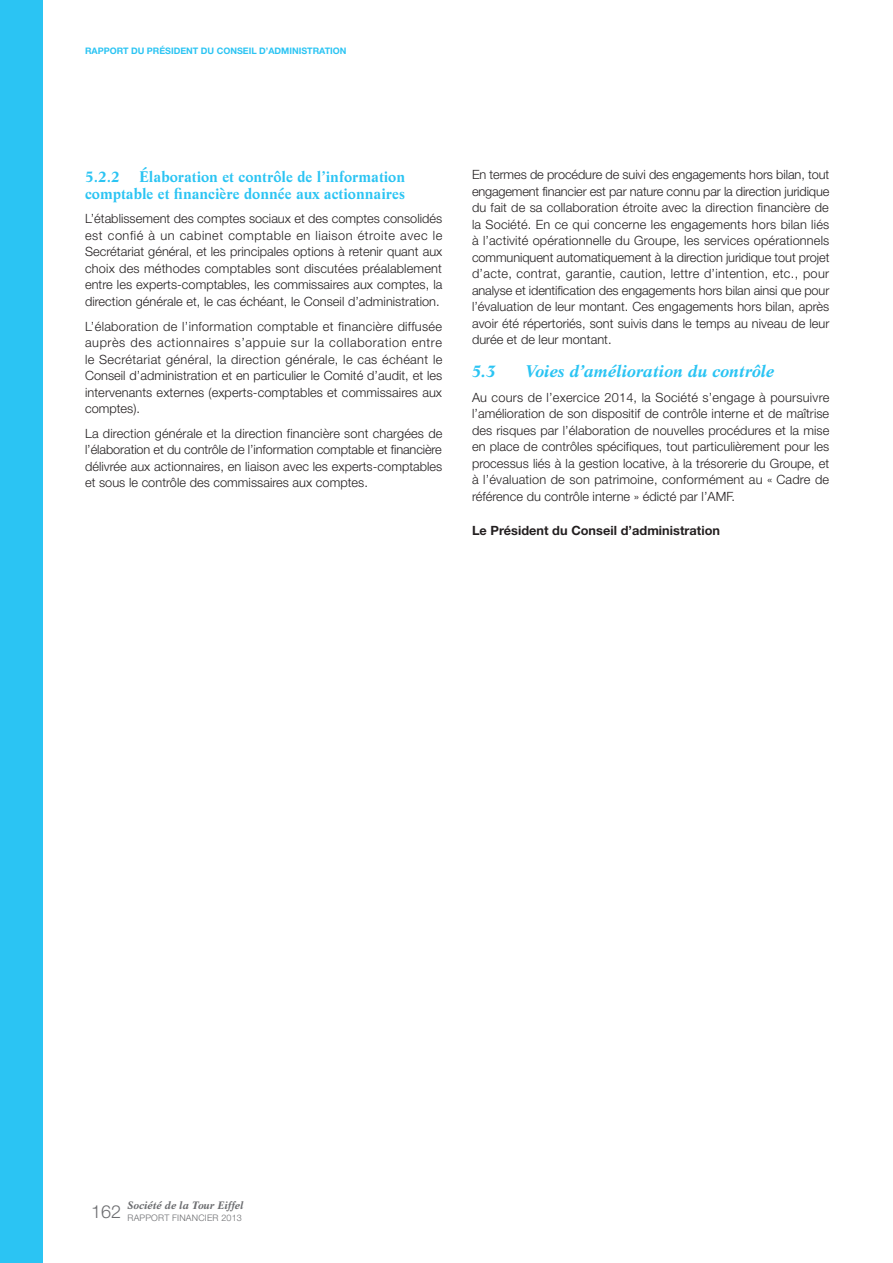
<style>
.page{position:relative;width:893px;height:1263px;background:#fff}
.page>*{position:absolute;margin:0;border:0;box-sizing:border-box;transform-origin:0 0}
.Titre_3{font:italic 700 16.5px "Life BT";color:#2bc4f3}
.Titre_4{font:700 15px/16.5px "Life BT";color:#2bc4f3;text-align:right}
.t1{font:300 12.75px/16.5px "Helvetica Neue LT Std";letter-spacing:.005em;color:#231f20;text-align:justify}
.PBold{font:700 12.75px "Helvetica Neue LT Std";letter-spacing:.005em;color:#231f20}
.t2{font:italic 700 10.5px "Life BT";color:#6c6d70}
.t3{font:700 9px "Helvetica Neue LT Std";color:#2bc4f3}
.t4{font:300 9px "Helvetica Neue LT Std";letter-spacing:.02em;color:#6c6d70}
</style>
<div class="page">
<div style="left:0;top:0;width:43px;height:1263px;background:#2bc4f3"></div>
<p class="t3" style="left:85px;top:45px;width:263px">RAPPORT DU PRÉSIDENT DU CONSEIL D’ADMINISTRATION</p>
<p class="Titre_4" style="left:85px;top:168px;width:322px">Élaboration et contrôle de l’information comptable et financière donnée aux actionnaires</p>
<p class="t1" style="left:85px;top:210px;width:359px">L’établissement des comptes sociaux et des comptes consolidés est confié à un cabinet comptable en liaison étroite avec le Secrétariat général, et les principales options à retenir quant aux choix des méthodes comptables sont discutées préalablement entre les experts-comptables, les commissaires aux comptes, la direction générale et, le cas échéant, le Conseil d’administration.</p>
<p class="t1" style="left:85px;top:318px;width:359px">L’élaboration de l’information comptable et financière diffusée auprès des actionnaires s’appuie sur la collaboration entre le Secrétariat général, la direction générale, le cas échéant le Conseil d’administration et en particulier le Comité d’audit, et les intervenants externes (experts-comptables et commissaires aux comptes).</p>
<p class="t1" style="left:85px;top:425px;width:359px">La direction générale et la direction financière sont chargées de l’élaboration et du contrôle de l’information comptable et financière délivrée aux actionnaires, en liaison avec les experts-comptables et sous le contrôle des commissaires aux comptes.</p>
<p class="Titre_4" style="left:85px;top:168px;width:36px">5.2.2</p>
<p class="t1" style="left:472px;top:166px;width:359px">En termes de procédure de suivi des engagements hors bilan, tout engagement financier est par nature connu par la direction juridique du fait de sa collaboration étroite avec la direction financière de la Société. En ce qui concerne les engagements hors bilan liés à l’activité opérationnelle du Groupe, les services opérationnels communiquent automatiquement à la direction juridique tout projet d’acte, contrat, garantie, caution, lettre d’intention, etc., pour analyse et identification des engagements hors bilan ainsi que pour l’évaluation de leur montant. Ces engagements hors bilan, après avoir été répertoriés, sont suivis dans le temps au niveau de leur durée et de leur montant.</p>
<p class="Titre_3" style="left:472px;top:360px;width:25px">5.3</p>
<p class="Titre_3" style="left:526px;top:360px;width:250px">Voies d’amélioration du contrôle</p>
<p class="t1" style="left:472px;top:389px;width:359px">Au cours de l’exercice 2014, la Société s’engage à poursuivre l’amélioration de son dispositif de contrôle interne et de maîtrise des risques par l’élaboration de nouvelles procédures et la mise en place de contrôles spécifiques, tout particulièrement pour les processus liés à la gestion locative, à la trésorerie du Groupe, et à l’évaluation de son patrimoine, conformément au « Cadre de référence du contrôle interne » édicté par l’AMF.</p>
<p class="PBold" style="left:472px;top:522px;width:250px">Le Président du Conseil d’administration</p>
<p class="t2" style="left:128px;top:1198px;width:118px">Société de la Tour Eiffel</p>
<p class="t4" style="left:91px;top:1213px;width:152px"><sup>162</sup> RAPPORT FINANCIER 2013</p>
</div>
